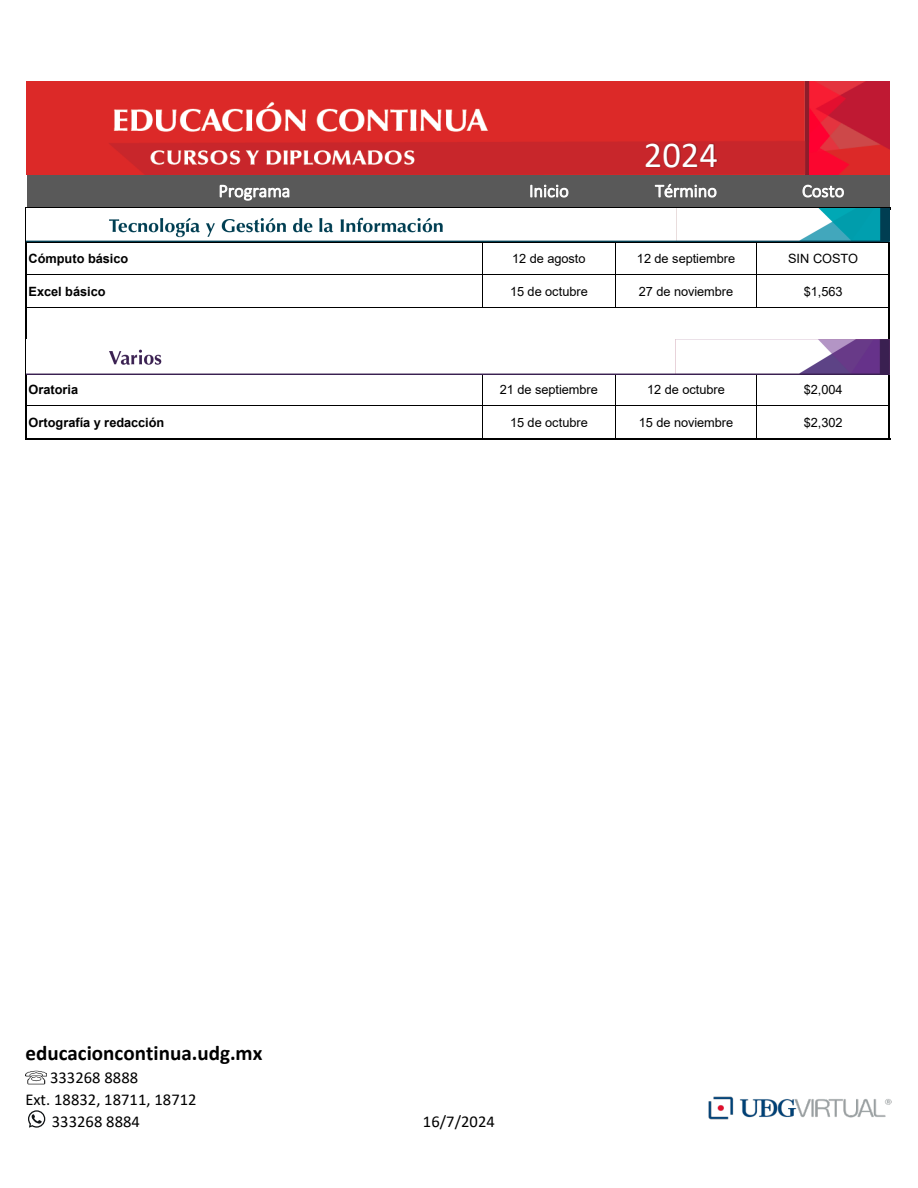
<style>
.page{position:relative;width:918px;height:1188px;background:#fff}
.page>*{position:absolute;margin:0;border:0;box-sizing:border-box;transform-origin:0 0}
.t1{font:36.6px "Calibri";color:#fff}
.t2{font:700 21px "Calibri";color:#000}
.t3{font:16.5px "Calibri";letter-spacing:.005em;color:#000}
.t4{font:12.75px "Arial";letter-spacing:-.005em;color:#000}
.t5{font:700 12.75px "Arial";letter-spacing:-.005em;color:#000}
</style>
<div class="page">
<div style="left:27px;top:173px;width:863px;height:35px;background:#595959"></div>
<svg style="left:220px;top:185px;width:69px;height:16px"></svg>
<svg style="left:530px;top:185px;width:39px;height:13px"></svg>
<svg style="left:802px;top:185px;width:42px;height:13px"></svg>
<hr style="left:27px;top:207px;width:863px;height:2px;background:#000">
<img style="left:26px;top:81px;width:863px;height:93px">
<img style="left:620px;top:119px;width:123px;height:79px">
<hr style="left:482px;top:242px;width:1px;height:66px;background:#000">
<hr style="left:615px;top:242px;width:1px;height:66px;background:#000">
<hr style="left:756px;top:242px;width:1px;height:66px;background:#000">
<hr style="left:25px;top:208px;width:2px;height:231px;background:#000">
<hr style="left:888px;top:210px;width:2px;height:229px;background:#000">
<hr style="left:482px;top:374px;width:1px;height:64px;background:#000">
<hr style="left:615px;top:374px;width:1px;height:64px;background:#000">
<hr style="left:756px;top:374px;width:1px;height:64px;background:#000">
<hr style="left:27px;top:208px;width:863px;height:2px;background:#000">
<hr style="left:27px;top:242px;width:861px;height:1px;background:#000">
<hr style="left:27px;top:274px;width:861px;height:1px;background:#000">
<hr style="left:27px;top:307px;width:861px;height:1px;background:#000">
<hr style="left:27px;top:405px;width:861px;height:1px;background:#000">
<hr style="left:27px;top:438px;width:863px;height:1px;background:#000">
<img style="left:25px;top:1070px;width:21px;height:15px">
<img style="left:708px;top:1096px;width:184px;height:24px">
<img style="left:27px;top:209px;width:862px;height:33px">
<img style="left:27px;top:339px;width:862px;height:36px">
<svg style="left:28px;top:1110px;width:17px;height:18px"></svg>
<h1 class="t1" style="left:644px;top:129px;width:76px">2024</h1>
<p class="t5" style="left:29px;top:250px;width:101px">Cómputo básico</p>
<p class="t4" style="left:512px;top:250px;width:75px">12 de agosto</p>
<p class="t4" style="left:637px;top:250px;width:100px">12 de septiembre</p>
<p class="t4" style="left:788px;top:250px;width:72px">SIN COSTO</p>
<p class="t5" style="left:29px;top:282px;width:78px">Excel básico</p>
<p class="t4" style="left:510px;top:283px;width:79px">15 de octubre</p>
<p class="t4" style="left:639px;top:283px;width:96px">27 de noviembre</p>
<p class="t4" style="left:804px;top:283px;width:40px">$1,563</p>
<p class="t5" style="left:29px;top:381px;width:51px">Oratoria</p>
<p class="t4" style="left:500px;top:381px;width:100px">21 de septiembre</p>
<p class="t4" style="left:647px;top:381px;width:79px">12 de octubre</p>
<p class="t4" style="left:804px;top:381px;width:40px">$2,004</p>
<p class="t5" style="left:29px;top:414px;width:137px">Ortografía y redacción</p>
<p class="t4" style="left:510px;top:414px;width:79px">15 de octubre</p>
<p class="t4" style="left:639px;top:414px;width:96px">15 de noviembre</p>
<p class="t4" style="left:804px;top:414px;width:40px">$2,302</p>
<h2 class="t2" style="left:25px;top:1038px;width:239px">educacioncontinua.udg.mx</h2>
<p class="t3" style="left:50px;top:1066px;width:90px">333268 8888</p>
<p class="t3" style="left:25px;top:1088px;width:173px">Ext. 18832, 18711, 18712</p>
<p class="t3" style="left:52px;top:1110px;width:90px">333268 8884</p>
<p class="t3" style="left:423px;top:1110px;width:73px">16/7/2024</p>
</div>
